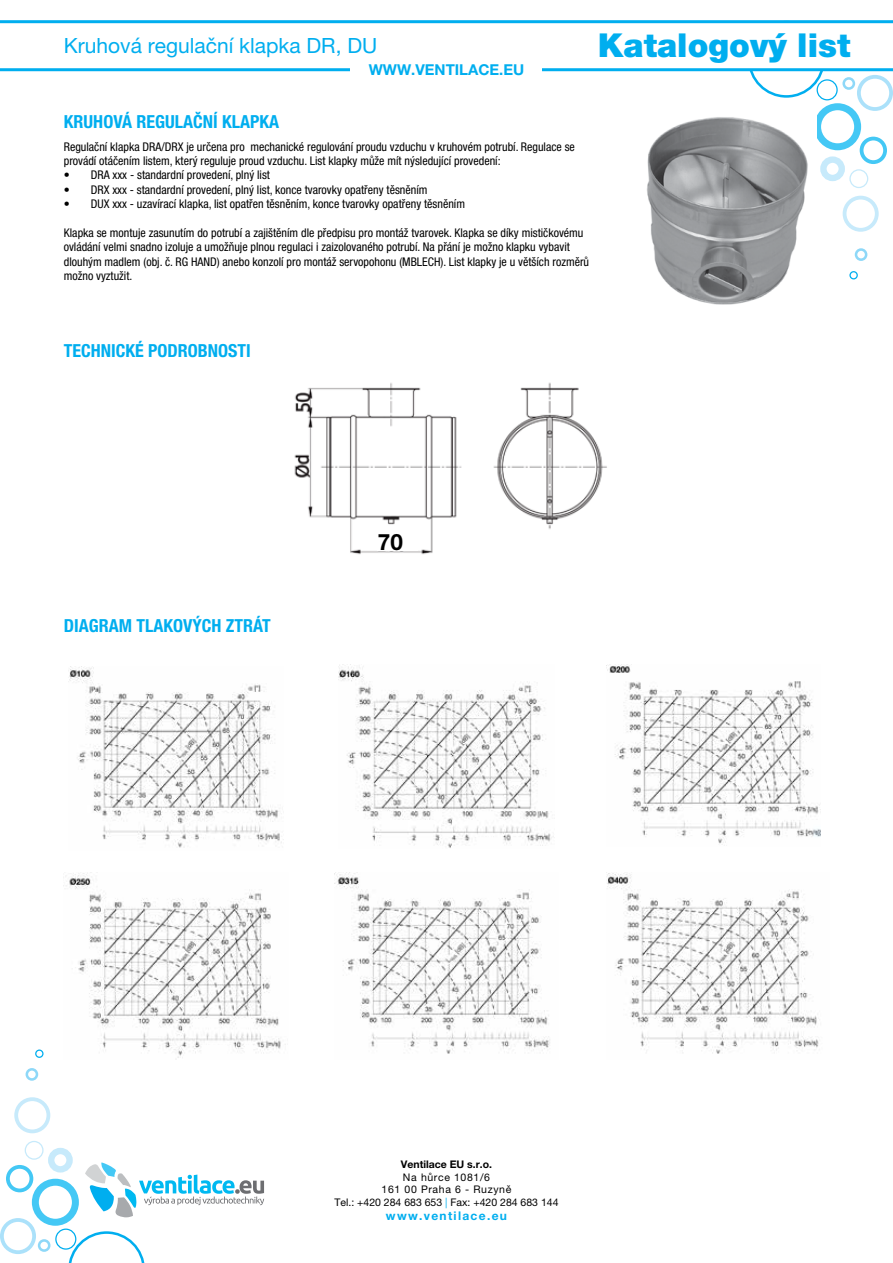
<style>
.page{position:relative;width:893px;height:1263px;background:#fff}
.page>*{position:absolute;margin:0;border:0;box-sizing:border-box;transform-origin:0 0}
.t1{font:900 33px "Helvetica Neue LT Pro";color:#00aeef}
.t2{font:700 22.5px "Helvetica Neue LT Pro";color:#000}
.t3{font:21px "Helvetica Neue LT Pro";color:#00aeef}
.t4{font:700 condensed 18px "Helvetica Neue LT Pro";color:#00aeef}
.t5{font:700 15px "Helvetica Neue LT Pro";color:#00aeef}
.t6{font:condensed 12px/14.4px "Helvetica Neue LT Pro";color:#000}
.t7{font:700 12px "Helvetica Neue LT Pro";letter-spacing:.11em;color:#00aeef}
.t8{font:10.5px/12.6px "Helvetica Neue LT Pro";letter-spacing:.03em;color:#000;text-align:center}
.t9{font:700 10.5px "Helvetica Neue LT Pro";color:#000}
.s1{color:#00aeef}
</style>
<div class="page">
<div style="left:820px;top:156px;width:25px;height:25px;border:6px solid #c7eafb;border-radius:50%"></div>
<div style="left:817px;top:79px;width:21px;height:21px;border:1px solid #00aeef;border-radius:50%"></div>
<div style="left:855px;top:248px;width:12px;height:13px;border:3px solid #8ed8f8;border-radius:50%"></div>
<div style="left:842px;top:77px;width:13px;height:13px;border:3px solid #8ed8f8;border-radius:50%"></div>
<div style="left:849px;top:271px;width:9px;height:8px;border:1px solid #00aeef;border-radius:50%"></div>
<div style="left:814px;top:103px;width:47px;height:47px;border:7px solid #44c8f5;border-radius:50%"></div>
<div style="left:860px;top:137px;width:27px;height:27px;border:4px solid #44c8f5;border-radius:50%"></div>
<div style="left:857px;top:75px;width:36px;height:36px;border:4px solid #abe1fa;border-radius:50%"></div>
<div style="left:843px;top:196px;width:36px;height:36px;border:4px solid #c7eafb;border-radius:50%"></div>
<div style="left:849px;top:169px;width:19px;height:19px;border:1px solid #c7eafb;border-radius:50%"></div>
<svg style="left:68px;top:1231px;width:77px;height:32px"></svg>
<div style="left:48px;top:1148px;width:25px;height:24px;border:6px solid #c7eafb;border-radius:50%"></div>
<div style="left:55px;top:1228px;width:21px;height:22px;border:1px solid #00aeef;border-radius:50%"></div>
<div style="left:26px;top:1068px;width:12px;height:13px;border:3px solid #8ed8f8;border-radius:50%"></div>
<div style="left:38px;top:1239px;width:12px;height:13px;border:3px solid #8ed8f8;border-radius:50%"></div>
<div style="left:35px;top:1049px;width:9px;height:9px;border:1px solid #00aeef;border-radius:50%"></div>
<div style="left:32px;top:1179px;width:47px;height:47px;border:7px solid #44c8f5;border-radius:50%"></div>
<div style="left:6px;top:1165px;width:27px;height:27px;border:4px solid #44c8f5;border-radius:50%"></div>
<div style="left:0;top:1218px;width:36px;height:36px;border:4px solid #abe1fa;border-radius:50%"></div>
<div style="left:14px;top:1097px;width:36px;height:36px;border:4px solid #c7eafb;border-radius:50%"></div>
<div style="left:25px;top:1141px;width:19px;height:19px;border:1px solid #c7eafb;border-radius:50%"></div>
<svg style="left:0;top:20px;width:893px;height:51px"></svg>
<div style="left:351px;top:64px;width:191px;height:11px;background:#fff"></div>
<svg style="left:85px;top:1162px;width:179px;height:55px"></svg>
<img style="left:647px;top:117px;width:169px;height:188px">
<img style="left:294px;top:382px;width:313px;height:173px">
<div style="left:378px;top:534px;width:40px;height:17px;background:#fff"></div>
<img style="left:606px;top:872px;width:213px;height:182px">
<img style="left:65px;top:872px;width:221px;height:186px">
<img style="left:334px;top:872px;width:216px;height:182px">
<img style="left:339px;top:665px;width:215px;height:183px">
<img style="left:68px;top:666px;width:216px;height:182px">
<img style="left:606px;top:665px;width:214px;height:180px">
<h3 class="t3" style="left:64px;top:33px;width:315px">Kruhová regulační klapka DR, DU</h3>
<h1 class="t1" style="left:598px;top:26px;width:254px">Katalogový list</h1>
<p class="t5" style="left:369px;top:60px;width:157px">WWW.VENTILACE.EU</p>
<h3 class="t4" style="left:64px;top:110px;width:217px">KRUHOVÁ REGULAČNÍ KLAPKA</h3>
<p class="t6" style="left:64px;top:139px;width:513px">Regulační klapka DRA/DRX je určena pro mechanické regulování proudu vzduchu v kruhovém potrubí. Regulace se provádí otáčením listem, který reguluje proud vzduchu. List klapky může mít nýsledující provedení:</p>
<p class="t6" style="left:64px;top:168px;width:208px">• DRA xxx - standardní provedení, plný list</p>
<p class="t6" style="left:64px;top:182px;width:365px">• DRX xxx - standardní provedení, plný list, konce tvarovky opatřeny těsněním</p>
<p class="t6" style="left:64px;top:197px;width:403px">• DUX xxx - uzavírací klapka, list opatřen těsněním, konce tvarovky opatřeny těsněním</p>
<p class="t6" style="left:64px;top:225px;width:527px">Klapka se montuje zasunutím do potrubí a zajištěním dle předpisu pro montáž tvarovek. Klapka se díky mističkovému ovládání velmi snadno izoluje a umožňuje plnou regulaci i zaizolovaného potrubí. Na přání je možno klapku vybavit dlouhým madlem (obj. č. RG HAND) anebo konzolí pro montáž servopohonu (MBLECH). List klapky je u větších rozměrů možno vyztužit.</p>
<h3 class="t4" style="left:64px;top:340px;width:188px">TECHNICKÉ PODROBNOSTI</h3>
<h3 class="t4" style="left:64px;top:614px;width:208px">DIAGRAM TLAKOVÝCH ZTRÁT</h3>
<h2 class="t2" style="left:378px;top:528px;width:27px">70</h2>
<p class="t9" style="left:401px;top:1158px;width:93px">Ventilace EU s.r.o.</p>
<p class="t8" style="left:334px;top:1170px;width:226px">Na hůrce 1081/6<br>161 00 Praha 6 - Ruzyně<br>Tel.: +420 284 683 653 <span class="s1">|</span> Fax: +420 284 683 144</p>
<p class="t7" style="left:386px;top:1208px;width:123px">www.ventilace.eu</p>
</div>
